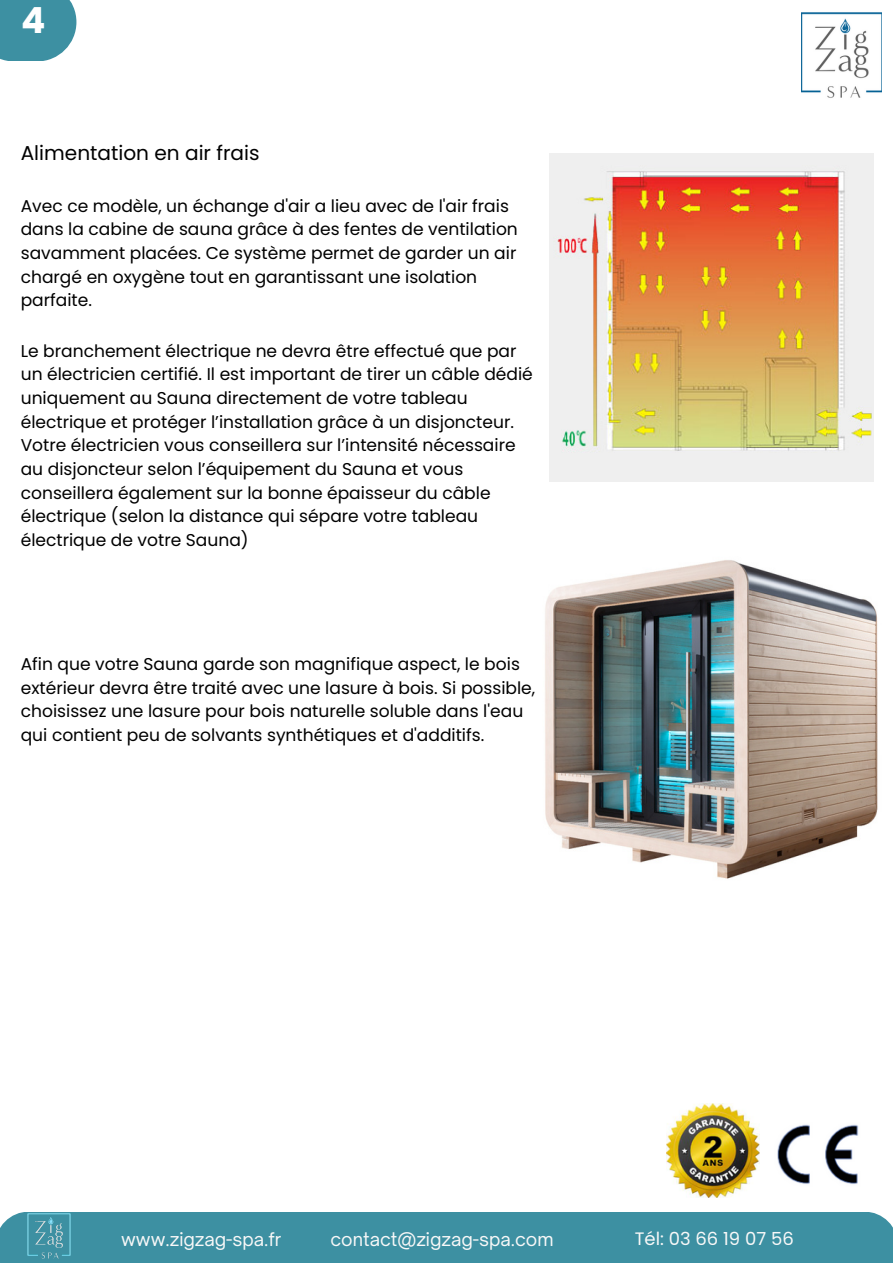
<style>
.page{position:relative;width:893px;height:1264px;background:#fff}
.page>*{position:absolute;margin:0;border:0;box-sizing:border-box;transform-origin:0 0}
.t1{font:700 36px "Poppins";color:#fff}
.t2{font:20.1px "Poppins";color:#000}
.t3{font:18px "Open Sauce One";color:#f8f8f8}
.t4{font:18px "Poppins";color:#f8f8f8}
.t5{font:17.1px/23.5px "Poppins";color:#000}
</style>
<div class="page">
<img style="left:801px;top:12px;width:80px;height:86px">
<div style="left:0;top:1212px;width:892px;height:50px;background:#3d90a2"></div>
<img style="left:26px;top:1212px;width:46px;height:47px">
<img style="left:549px;top:154px;width:324px;height:327px">
<div style="left:0;top:0;width:76px;height:61px;background:#3d90a2"></div>
<img style="left:777px;top:1124px;width:82px;height:60px">
<img style="left:667px;top:1103px;width:92px;height:94px">
<img style="left:545px;top:560px;width:333px;height:319px">
<p class="t1" style="left:21px;top:-4px;width:26px">4</p>
<p class="t2" style="left:21px;top:139px;width:240px">Alimentation en air frais</p>
<p class="t5" style="left:21px;top:194px;width:498px">Avec ce modèle, un échange d'air a lieu avec de l'air frais dans la cabine de sauna grâce à des fentes de ventilation savamment placées. Ce système permet de garder un air chargé en oxygène tout en garantissant une isolation parfaite.</p>
<p class="t5" style="left:21px;top:339px;width:513px">Le branchement électrique ne devra être effectué que par un électricien certifié. Il est important de tirer un câble dédié uniquement au Sauna directement de votre tableau électrique et protéger l’installation grâce à un disjoncteur.<br>Votre électricien vous conseillera sur l’intensité nécessaire au disjoncteur selon l’équipement du Sauna et vous conseillera également sur la bonne épaisseur du câble électrique (selon la distance qui sépare votre tableau électrique de votre Sauna)</p>
<p class="t5" style="left:21px;top:652px;width:516px">Afin que votre Sauna garde son magnifique aspect, le bois extérieur devra être traité avec une lasure à bois. Si possible, choisissez une lasure pour bois naturelle soluble dans l'eau qui contient peu de solvants synthétiques et d'additifs.</p>
<p class="t3" style="left:121px;top:1227px;width:162px">www.zigzag-spa.fr</p>
<p class="t3" style="left:330px;top:1227px;width:224px">contact@zigzag-spa.com</p>
<p class="t4" style="left:634px;top:1225px;width:160px">Tél: 03 66 19 07 56</p>
</div>
